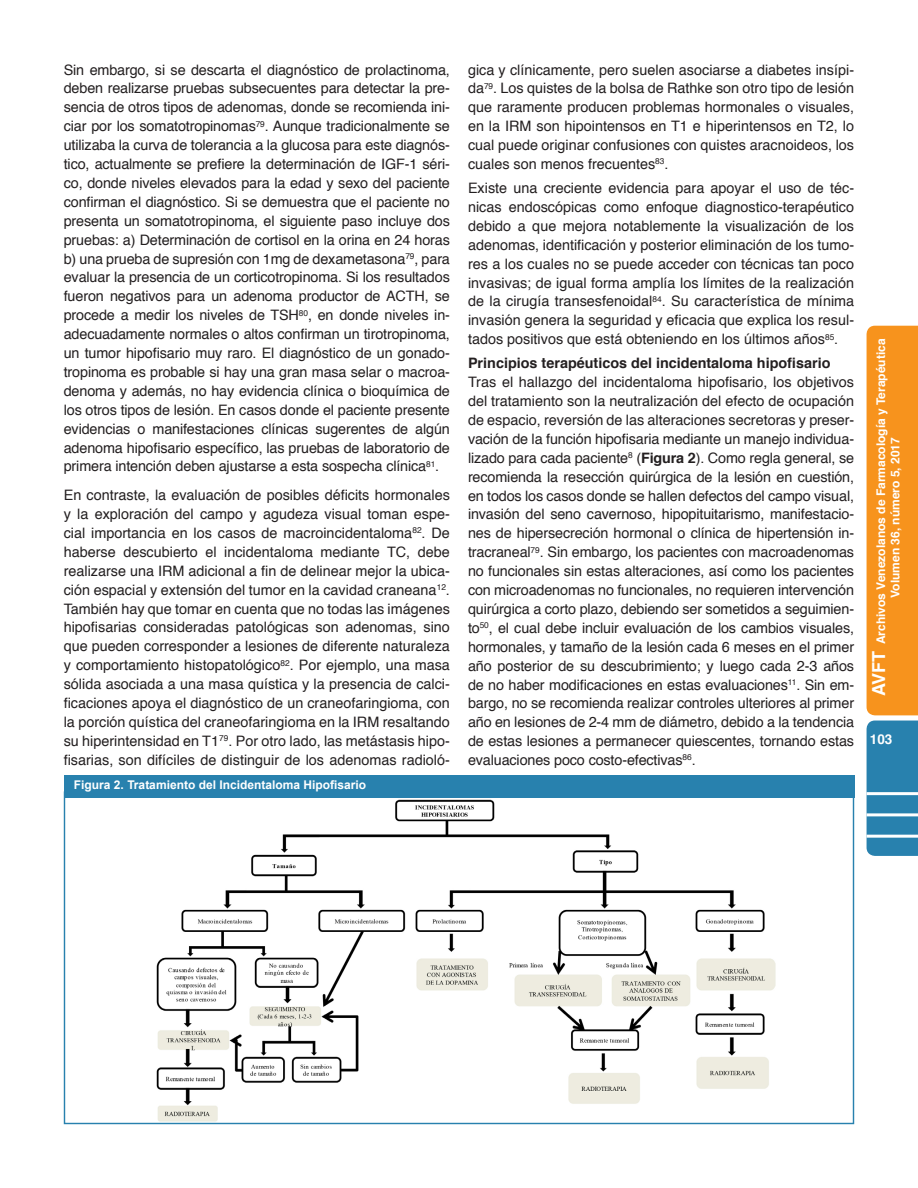
<style>
.page{position:relative;width:918px;height:1188px;background:#fff}
.page>*{position:absolute;margin:0;border:0;box-sizing:border-box;transform-origin:0 0}
.t1{font:14.4px/18.9px "Helvetica";color:#231f20;text-align:justify}
.t2{font:700 14.4px "Helvetica";color:#231f20}
.t3{font:700 13.5px "Helvetica";color:#fff}
.t4{font:700 12px/14.4px "Helvetica";color:#fff;text-align:center}
.t5{font:700 12px "Arial";color:#fff}
.s1{font-weight:700}
.s2{font-size:18px}
</style>
<div class="page">
<div style="left:867px;top:721px;width:51px;height:135px;background:#2881ae"></div>
<div style="left:867px;top:326px;width:51px;height:389px;background:#f7931d"></div>
<hr style="left:867px;top:835px;width:51px;height:3px;background:#fff">
<hr style="left:867px;top:813px;width:51px;height:3px;background:#fff">
<hr style="left:867px;top:792px;width:51px;height:3px;background:#fff">
<img style="left:141px;top:797px;width:635px;height:325px">
<div style="left:64px;top:775px;width:790px;height:22px;background:#2881ae"></div>
<p class="t1" style="left:64px;top:61px;width:388px">Sin embargo, si se descarta el diagnóstico de prolactinoma, deben realizarse pruebas subsecuentes para detectar la pre&shy;sencia de otros tipos de adenomas, donde se recomienda ini&shy;ciar por los somatotropinomas<sup>79</sup>. Aunque tradicionalmente se utilizaba la curva de tolerancia a la glucosa para este diagnós&shy;tico, actualmente se prefiere la determinación de IGF-1 séri&shy;co, donde niveles elevados para la edad y sexo del paciente confirman el diagnóstico. Si se demuestra que el paciente no presenta un somatotropinoma, el siguiente paso incluye dos pruebas: a) Determinación de cortisol en la orina en 24 horas b) una prueba de supresión con 1mg de dexametasona<sup>79</sup>, para evaluar la presencia de un corticotropinoma. Si los resultados fueron negativos para un adenoma productor de ACTH, se procede a medir los niveles de TSH<sup>80</sup>, en donde niveles in&shy;adecuadamente normales o altos confirman un tirotropinoma, un tumor hipofisario muy raro. El diagnóstico de un gonado&shy;tropinoma es probable si hay una gran masa selar o macroa&shy;denoma y además, no hay evidencia clínica o bioquímica de los otros tipos de lesión. En casos donde el paciente presente evidencias o manifestaciones clínicas sugerentes de algún adenoma hipofisario específico, las pruebas de laboratorio de primera intención deben ajustarse a esta sospecha clínica<sup>81</sup>.</p>
<p class="t1" style="left:64px;top:487px;width:388px">En contraste, la evaluación de posibles déficits hormonales y la exploración del campo y agudeza visual toman espe&shy;cial importancia en los casos de macroincidentaloma<sup>82</sup>. De haberse descubierto el incidentaloma mediante TC, debe realizarse una IRM adicional a fin de delinear mejor la ubica&shy;ción espacial y extensión del tumor en la cavidad craneana<sup>12</sup>.<br>También hay que tomar en cuenta que no todas las imágenes hipofisarias consideradas patológicas son adenomas, sino que pueden corresponder a lesiones de diferente naturaleza y comportamiento histopatológico<sup>82</sup>. Por ejemplo, una masa sólida asociada a una masa quística y la presencia de calci&shy;ficaciones apoya el diagnóstico de un craneofaringioma, con la porción quística del craneofaringioma en la IRM resaltando su hiperintensidad en T1<sup>79</sup>. Por otro lado, las metástasis hipo&shy;fisarias, son difíciles de distinguir de los adenomas radioló-</p>
<p class="t5" style="left:74px;top:779px;width:294px">Figura 2. Tratamiento del Incidentaloma Hipofisario</p>
<p class="t1" style="left:468px;top:61px;width:388px">gica y clínicamente, pero suelen asociarse a diabetes insípi&shy;da<sup>79</sup>. Los quistes de la bolsa de Rathke son otro tipo de lesión que raramente producen problemas hormonales o visuales, en la IRM son hipointensos en T1 e hiperintensos en T2, lo cual puede originar confusiones con quistes aracnoideos, los cuales son menos frecuentes<sup>83</sup>.</p>
<p class="t1" style="left:468px;top:180px;width:388px">Existe una creciente evidencia para apoyar el uso de téc&shy;nicas endoscópicas como enfoque diagnostico-terapéutico debido a que mejora notablemente la visualización de los adenomas, identificación y posterior eliminación de los tumo&shy;res a los cuales no se puede acceder con técnicas tan poco invasivas; de igual forma amplía los límites de la realización de la cirugía transesfenoidal<sup>84</sup>. Su característica de mínima invasión genera la seguridad y eficacia que explica los resul&shy;tados positivos que está obteniendo en los últimos años<sup>85</sup>.</p>
<p class="t2" style="left:468px;top:357px;width:364px">Principios terapéuticos del incidentaloma hipofisario</p>
<p class="t1" style="left:468px;top:374px;width:388px">Tras el hallazgo del incidentaloma hipofisario, los objetivos del tratamiento son la neutralización del efecto de ocupación de espacio, reversión de las alteraciones secretoras y preser&shy;vación de la función hipofisaria mediante un manejo individua&shy;lizado para cada paciente<sup>8</sup> (<span class="s1">Figura 2</span>). Como regla general, se recomienda la resección quirúrgica de la lesión en cuestión, en todos los casos donde se hallen defectos del campo visual, invasión del seno cavernoso, hipopituitarismo, manifestacio&shy;nes de hipersecreción hormonal o clínica de hipertensión in&shy;tracraneal<sup>79</sup>. Sin embargo, los pacientes con macroadenomas no funcionales sin estas alteraciones, así como los pacientes con microadenomas no funcionales, no requieren intervención quirúrgica a corto plazo, debiendo ser sometidos a seguimien&shy;to<sup>50</sup>, el cual debe incluir evaluación de los cambios visuales, hormonales, y tamaño de la lesión cada 6 meses en el primer año posterior de su descubrimiento; y luego cada 2-3 años de no haber modificaciones en estas evaluaciones<sup>11</sup>. Sin em&shy;bargo, no se recomienda realizar controles ulteriores al primer año en lesiones de 2-4 mm de diámetro, debido a la tendencia de estas lesiones a permanecer quiescentes, tornando estas evaluaciones poco costo-efectivas<sup>86</sup>.</p>
<p class="t4" style="left:875px;top:696px;width:359px;rotate:-90deg"><span class="s2">AVFT</span> Archivos Venezolanos de Farmacología y Terapéutica<br>Volumen 36, número 5, 2017</p>
<p class="t3" style="left:870px;top:734px;width:24px">103</p>
</div>
